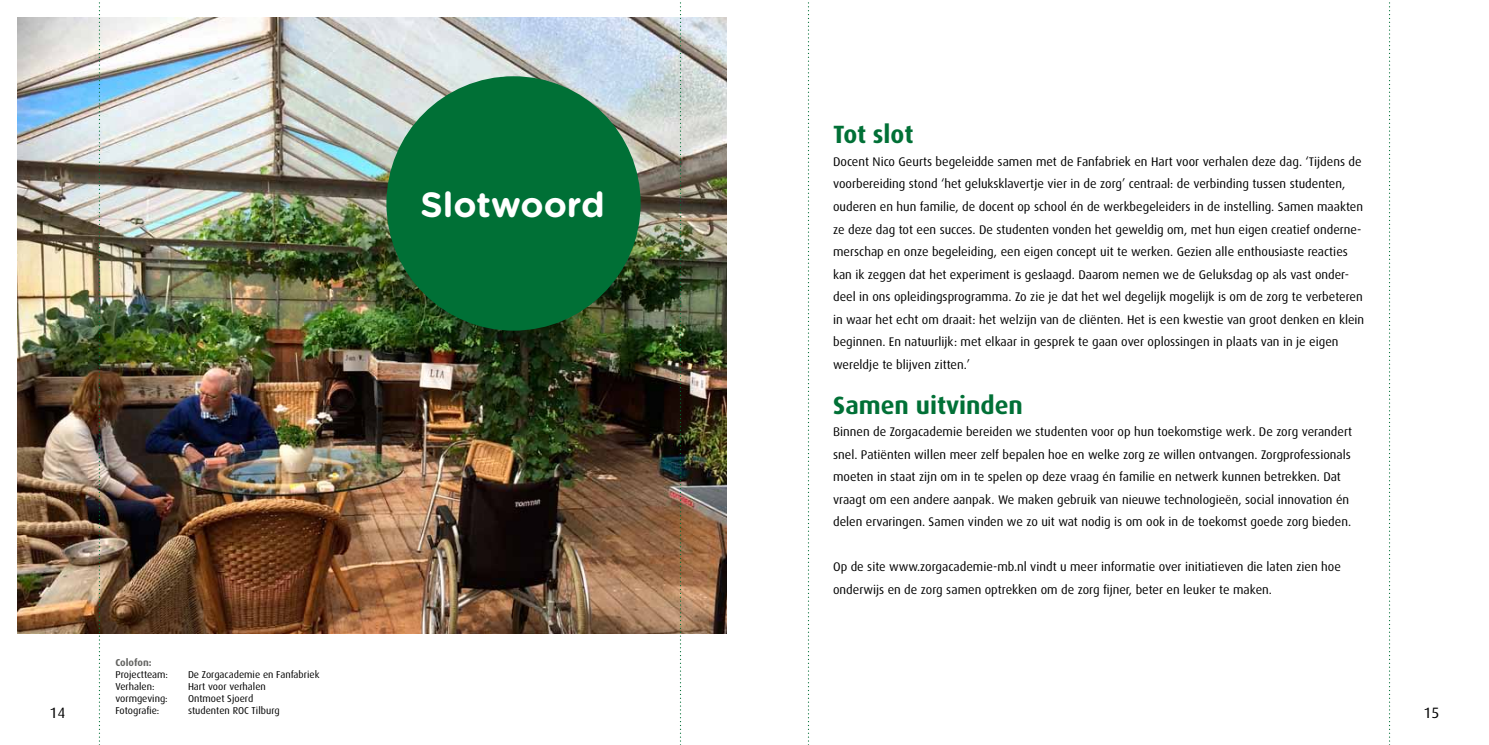
<style>
.page{position:relative;width:1489px;height:745px;background:#fff}
.page>*{position:absolute;margin:0;border:0;box-sizing:border-box;transform-origin:0 0}
.t1{font:700 35px "Gotham Rounded";color:#fff}
.t2{font:700 25px "Dax";color:#007036}
.t3{font:15px "Dax";color:#000}
.t4{font:12.5px/22.5px "Dax";color:#000}
.t5{font:10px "Dax";color:#000}
.t6{font:700 10px "Dax";letter-spacing:-.005em;color:#646462}
</style>
<div class="page">
<img style="left:18px;top:18px;width:708px;height:614px">
<svg style="left:99px;top:2px;width:1px;height:743px"></svg>
<svg style="left:807px;top:2px;width:2px;height:743px"></svg>
<svg style="left:680px;top:2px;width:1px;height:743px"></svg>
<svg style="left:1389px;top:2px;width:1px;height:743px"></svg>
<div style="left:386px;top:76px;width:254px;height:254px;background:#007036;border-radius:50%"></div>
<h1 class="t1" style="left:420px;top:179px;width:186px">Slotwoord</h1>
<h2 class="t2" style="left:833px;top:121px;width:82px">Tot slot</h2>
<p class="t4" style="left:833px;top:150px;width:532px">Docent Nico Geurts begeleidde samen met de Fanfabriek en Hart voor verhalen deze dag. ‘Tijdens de voorbereiding stond ‘het geluksklavertje vier in de zorg’ centraal: de verbinding tussen studenten, ouderen en hun familie, de docent op school én de werkbegeleiders in de instelling. Samen maakten ze deze dag tot een succes. De studenten vonden het geweldig om, met hun eigen creatief onderne&shy;merschap en onze begeleiding, een eigen concept uit te werken. Gezien alle enthousiaste reacties kan ik zeggen dat het experiment is geslaagd. Daarom nemen we de Geluksdag op als vast onder&shy;deel in ons opleidingsprogramma. Zo zie je dat het wel degelijk mogelijk is om de zorg te verbeteren in waar het echt om draait: het welzijn van de cliënten. Het is een kwestie van groot denken en klein beginnen. En natuurlijk: met elkaar in gesprek te gaan over oplossingen in plaats van in je eigen wereldje te blijven zitten.’</p>
<h2 class="t2" style="left:833px;top:391px;width:191px">Samen uitvinden</h2>
<p class="t4" style="left:833px;top:420px;width:520px">Binnen de Zorgacademie bereiden we studenten voor op hun toekomstige werk. De zorg verandert snel. Patiënten willen meer zelf bepalen hoe en welke zorg ze willen ontvangen. Zorgprofessionals moeten in staat zijn om in te spelen op deze vraag én familie en netwerk kunnen betrekken. Dat vraagt om een andere aanpak. We maken gebruik van nieuwe technologieën, social innovation én delen ervaringen. Samen vinden we zo uit wat nodig is om ook in de toekomst goede zorg bieden.</p>
<p class="t4" style="left:833px;top:555px;width:509px">Op de site www.zorgacademie-mb.nl vindt u meer informatie over initiatieven die laten zien hoe onderwijs en de zorg samen optrekken om de zorg fijner, beter en leuker te maken.</p>
<p class="t6" style="left:115px;top:656px;width:38px">Colofon:</p>
<p class="t5" style="left:115px;top:668px;width:54px">Projectteam:</p>
<p class="t5" style="left:188px;top:668px;width:133px">De Zorgacademie en Fanfabriek</p>
<p class="t5" style="left:115px;top:680px;width:41px">Verhalen:</p>
<p class="t5" style="left:188px;top:680px;width:79px">Hart voor verhalen</p>
<p class="t5" style="left:115px;top:692px;width:54px">vormgeving:</p>
<p class="t5" style="left:188px;top:692px;width:67px">Ontmoet Sjoerd</p>
<p class="t5" style="left:115px;top:704px;width:45px">Fotografie:</p>
<p class="t5" style="left:188px;top:704px;width:93px">studenten ROC Tilburg</p>
<p class="t3" style="left:49px;top:703px;width:17px">14</p>
<p class="t3" style="left:1423px;top:703px;width:17px">15</p>
</div>
